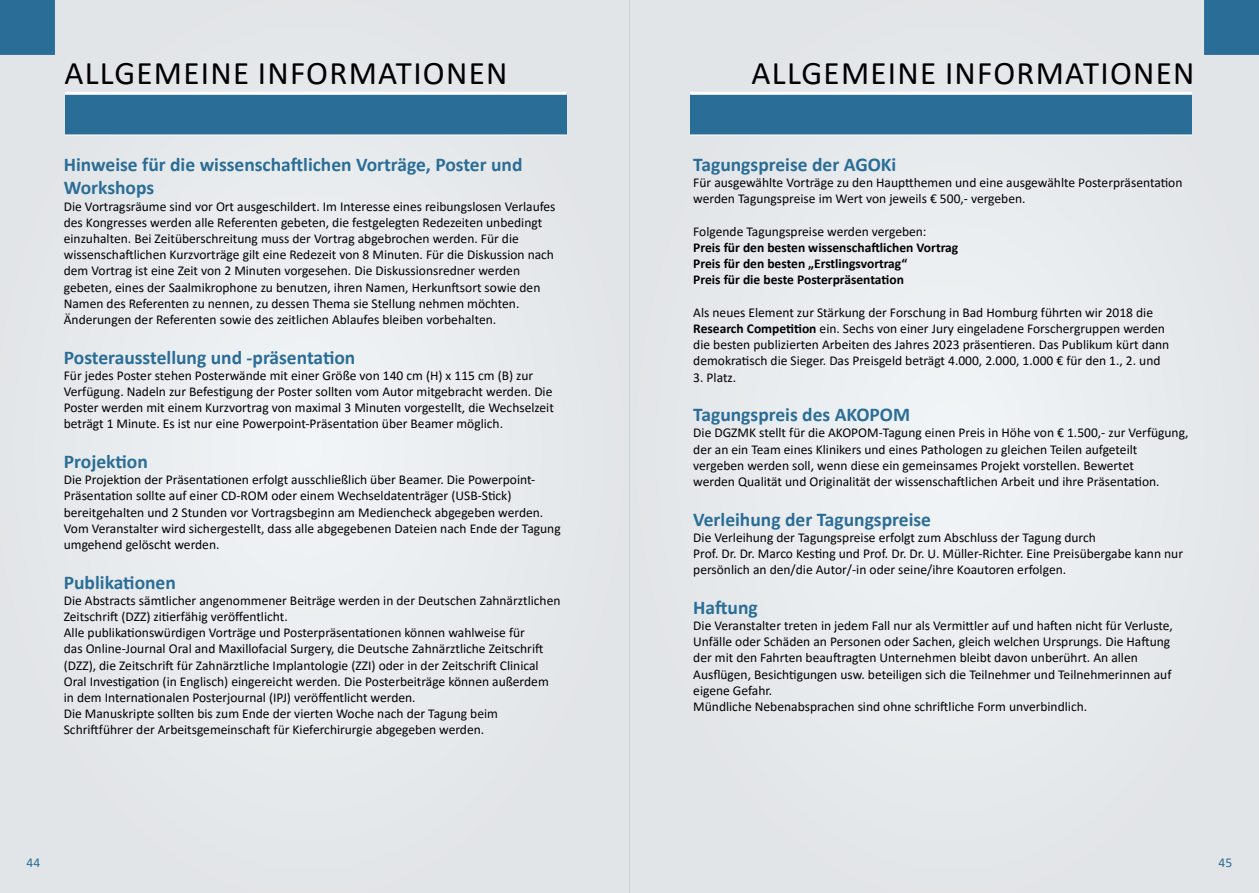
<style>
.page{position:relative;width:1259px;height:893px;background:#fff}
.page>*{position:absolute;margin:0;border:0;box-sizing:border-box;transform-origin:0 0}
.t1{font:33px "Calibri";letter-spacing:.04em;color:#000}
.t2{font:700 19.5px/23.4px "Calibri";color:#2a6d97}
.t3{font:13.5px/16.2px "Calibri";color:#000}
.t4{font:700 13.5px/16.2px "Calibri";color:#000}
.t5{font:13.5px "Calibri";color:#2a6d97}
.s1{font-weight:700}
</style>
<div class="page">
<div style="left:629px;top:0;width:630px;height:893px;background:#e6e9eb"></div>
<div style="left:1204px;top:0;width:55px;height:55px;background:#2a6d97"></div>
<div style="left:0;top:0;width:629px;height:893px;background:#e6e9eb"></div>
<div style="left:0;top:0;width:55px;height:55px;background:#2a6d97"></div>
<div style="left:65px;top:93px;width:502px;height:42px;background:#2a6d97"></div>
<hr style="left:65px;top:92px;width:502px;height:3px;background:#fff">
<hr style="left:65px;top:135px;width:502px;height:1px;background:#fff">
<div style="left:690px;top:93px;width:502px;height:42px;background:#2a6d97"></div>
<hr style="left:690px;top:92px;width:502px;height:3px;background:#fff">
<hr style="left:690px;top:135px;width:502px;height:1px;background:#fff">
<h1 class="t1" style="left:64px;top:50px;width:444px">ALLGEMEINE INFORMATIONEN</h1>
<h2 class="t2" style="left:64px;top:152px;width:460px">Hinweise für die wissenschaftlichen Vorträge, Poster und<br>Workshops</h2>
<p class="t3" style="left:64px;top:198px;width:493px">Die Vortragsräume sind vor Ort ausgeschildert. Im Interesse eines reibungslosen Verlaufes des Kongresses werden alle Referenten gebeten, die festgelegten Redezeiten unbedingt einzuhalten. Bei Zeitüberschreitung muss der Vortrag abgebrochen werden. Für die wissenschaftlichen Kurzvorträge gilt eine Redezeit von 8 Minuten. Für die Diskussion nach dem Vortrag ist eine Zeit von 2 Minuten vorgesehen. Die Diskussionsredner werden gebeten, eines der Saalmikrophone zu benutzen, ihren Namen, Herkunftsort sowie den Namen des Referenten zu nennen, zu dessen Thema sie Stellung nehmen möchten.<br>Änderungen der Referenten sowie des zeitlichen Ablaufes bleiben vorbehalten.</p>
<h2 class="t2" style="left:64px;top:345px;width:293px">Posterausstellung und -präsentation</h2>
<p class="t3" style="left:64px;top:367px;width:491px">Für jedes Poster stehen Posterwände mit einer Größe von 140 cm (H) x 115 cm (B) zur Verfügung. Nadeln zur Befestigung der Poster sollten vom Autor mitgebracht werden. Die Poster werden mit einem Kurzvortrag von maximal 3 Minuten vorgestellt, die Wechselzeit beträgt 1 Minute. Es ist nur eine Powerpoint-Präsentation über Beamer möglich.</p>
<h2 class="t2" style="left:64px;top:449px;width:85px">Projektion</h2>
<p class="t3" style="left:64px;top:471px;width:498px">Die Projektion der Präsentationen erfolgt ausschließlich über Beamer. Die Powerpoint-Präsentation sollte auf einer CD-ROM oder einem Wechseldatenträger (USB-Stick) bereitgehalten und 2 Stunden vor Vortragsbeginn am Mediencheck abgegeben werden.<br>Vom Veranstalter wird sichergestellt, dass alle abgegebenen Dateien nach Ende der Tagung umgehend gelöscht werden.</p>
<h2 class="t2" style="left:64px;top:570px;width:114px">Publikationen</h2>
<p class="t3" style="left:64px;top:592px;width:498px">Die Abstracts sämtlicher angenommener Beiträge werden in der Deutschen Zahnärztlichen Zeitschrift (DZZ) zitierfähig veröffentlicht.<br>Alle publikationswürdigen Vorträge und Posterpräsentationen können wahlweise für<br>das Online-Journal Oral and Maxillofacial Surgery, die Deutsche Zahnärztliche Zeitschrift (DZZ), die Zeitschrift für Zahnärztliche Implantologie (ZZI) oder in der Zeitschrift Clinical Oral Investigation (in Englisch) eingereicht werden. Die Posterbeiträge können außerdem in dem Internationalen Posterjournal (IPJ) veröffentlicht werden.<br>Die Manuskripte sollten bis zum Ende der vierten Woche nach der Tagung beim Schriftführer der Arbeitsgemeinschaft für Kieferchirurgie abgegeben werden.</p>
<h1 class="t1" style="left:751px;top:50px;width:444px">ALLGEMEINE INFORMATIONEN</h1>
<h2 class="t2" style="left:693px;top:152px;width:205px">Tagungspreise der AGOKi</h2>
<p class="t3" style="left:693px;top:174px;width:490px">Für ausgewählte Vorträge zu den Hauptthemen und eine ausgewählte Posterpräsentation werden Tagungspreise im Wert von jeweils € 500,- vergeben.</p>
<p class="t3" style="left:693px;top:223px;width:235px">Folgende Tagungspreise werden vergeben:</p>
<p class="t4" style="left:693px;top:239px;width:266px">Preis für den besten wissenschaftlichen Vortrag<br>Preis für den besten „Erstlingsvortrag“<br>Preis für die beste Posterpräsentation</p>
<p class="t3" style="left:693px;top:304px;width:477px">Als neues Element zur Stärkung der Forschung in Bad Homburg führten wir 2018 die <span class="s1">Research Competition</span> ein. Sechs von einer Jury eingeladene Forschergruppen werden die besten publizierten Arbeiten des Jahres 2023 präsentieren. Das Publikum kürt dann demokratisch die Sieger. Das Preisgeld beträgt 4.000, 2.000, 1.000 € für den 1., 2. und</p>
<p class="t3" style="left:693px;top:369px;width:44px">3. Platz.</p>
<h2 class="t2" style="left:693px;top:402px;width:218px">Tagungspreis des AKOPOM</h2>
<p class="t3" style="left:693px;top:424px;width:497px">Die DGZMK stellt für die AKOPOM-Tagung einen Preis in Höhe von € 1.500,- zur Verfügung, der an ein Team eines Klinikers und eines Pathologen zu gleichen Teilen aufgeteilt vergeben werden soll, wenn diese ein gemeinsames Projekt vorstellen. Bewertet<br>werden Qualität und Originalität der wissenschaftlichen Arbeit und ihre Präsentation.</p>
<h2 class="t2" style="left:693px;top:507px;width:239px">Verleihung der Tagungspreise</h2>
<p class="t3" style="left:693px;top:529px;width:491px">Die Verleihung der Tagungspreise erfolgt zum Abschluss der Tagung durch<br>Prof. Dr. Dr. Marco Kesting und Prof. Dr. Dr. U. Müller-Richter. Eine Preisübergabe kann nur persönlich an den/die Autor/-in oder seine/ihre Koautoren erfolgen.</p>
<h2 class="t2" style="left:693px;top:595px;width:66px">Haftung</h2>
<p class="t3" style="left:693px;top:617px;width:481px">Die Veranstalter treten in jedem Fall nur als Vermittler auf und haften nicht für Verluste, Unfälle oder Schäden an Personen oder Sachen, gleich welchen Ursprungs. Die Haftung der mit den Fahrten beauftragten Unternehmen bleibt davon unberührt. An allen Ausflügen, Besichtigungen usw. beteiligen sich die Teilnehmer und Teilnehmerinnen auf eigene Gefahr.<br>Mündliche Nebenabsprachen sind ohne schriftliche Form unverbindlich.</p>
<p class="t5" style="left:27px;top:853px;width:15px">44</p>
<p class="t5" style="left:1218px;top:853px;width:15px">45</p>
</div>
